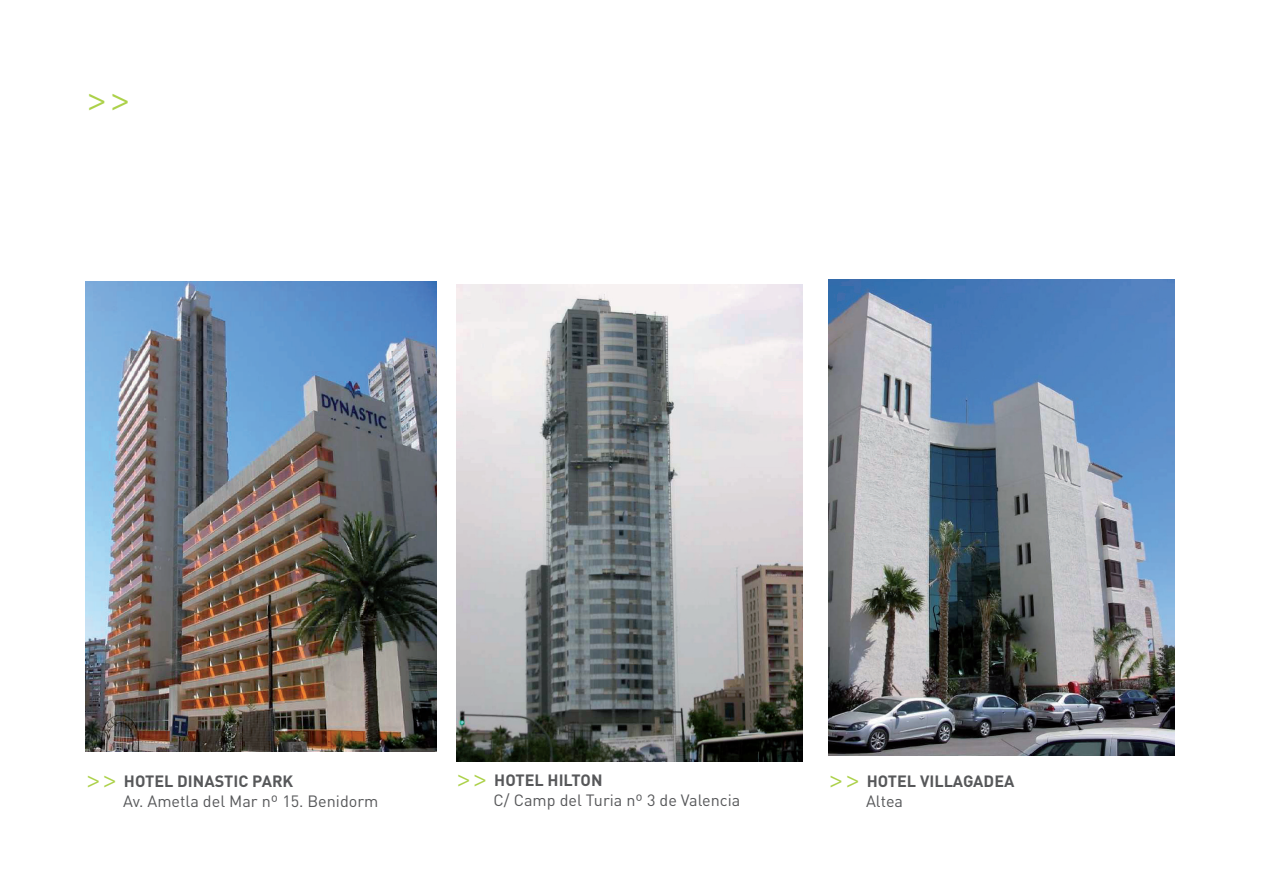
<style>
.page{position:relative;width:1263px;height:893px;background:#fff}
.page>*{position:absolute;margin:0;border:0;box-sizing:border-box;transform-origin:0 0}
.t1{font:300 36px "Kontrapunkt";color:#acd149}
.t2{font:16.2px/20px "DIN Pro";color:#57585a}
.t3{font:700 16.2px/20px "DIN Pro";color:#57585a}
.s1{font-family:"Kontrapunkt";font-weight:300;font-size:25.5px;color:#acd149}
.s2{font-weight:700}
.s3{font-weight:400}
</style>
<div class="page">
<img style="left:456px;top:285px;width:346px;height:476px">
<img style="left:828px;top:279px;width:347px;height:476px">
<img style="left:86px;top:281px;width:351px;height:470px">
<h1 class="t1" style="left:85px;top:81px;width:48px">&gt;&gt;</h1>
<p class="t2" style="left:123px;top:770px;width:257px;text-indent:-38px"><span class="s1">&gt;&gt;</span> <span class="s2">HOTEL DINASTIC PARK<br></span>Av. Ametla del Mar nº 15. Benidorm</p>
<p class="t2" style="left:494px;top:769px;width:248px;text-indent:-38px"><span class="s1">&gt;&gt;</span> <span class="s2">HOTEL HILTON<br></span>C/ Camp del Turia nº 3 de Valencia</p>
<p class="t3" style="left:866px;top:770px;width:150px;text-indent:-38px"><span class="s1">&gt;&gt;</span> HOTEL VILLAGADEA<br><span class="s3">Altea</span></p>
</div>
